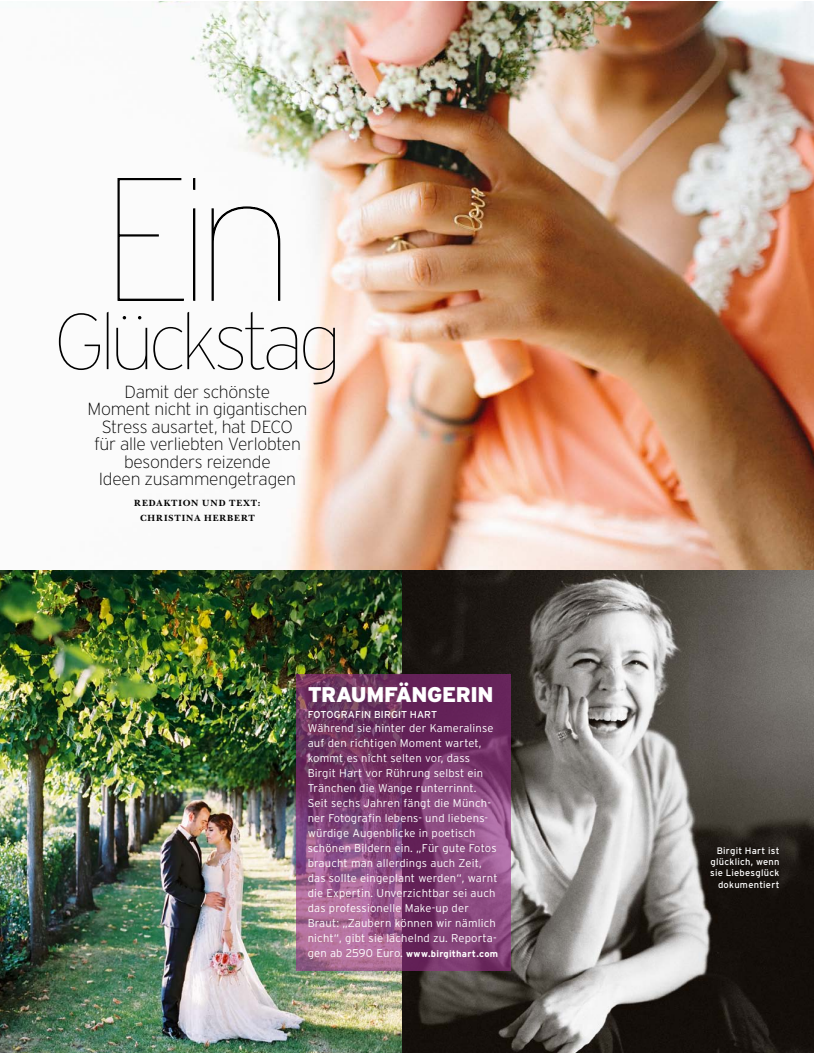
<style>
.page{position:relative;width:815px;height:1053px;background:#fff}
.page>*{position:absolute;margin:0;border:0;box-sizing:border-box;transform-origin:0 0}
.t1{font:100 78.75px "Interstate";letter-spacing:-.075em;color:#000}
.t2{font:900 21.25px "Interstate";letter-spacing:-.02em;color:#fff}
.t3{font:200 17.5px/17.5px "Interstate";letter-spacing:-.02em;color:#000;text-align:center}
.t4{font:300 11.25px/15px "Interstate";letter-spacing:.015em;color:#fff}
.t5{font:10px "Interstate";letter-spacing:.01em;color:#fff}
.t6{font:9.38px/11.2px "Interstate";letter-spacing:.025em;color:#fff;text-align:right}
.t7{font:700 9.38px/15px "New Baskerville";letter-spacing:.105em;color:#000;text-align:center}
.t8{font:700 9.38px "Interstate";letter-spacing:.025em;color:#fff}
.s1{font-weight:300;font-size:11.25px}
</style>
<div class="page">
<img style="left:0;top:1px;width:814px;height:1051px">
<img style="left:803px;top:262px;width:11px;height:367px">
<svg style="left:117px;top:177px;width:68px;height:124px"></svg>
<svg style="left:193px;top:178px;width:2px;height:12px"></svg>
<div style="left:193px;top:208px;width:2px;height:93px;border:2px solid #000"></div>
<svg style="left:211px;top:206px;width:70px;height:95px"></svg>
<svg style="left:297px;top:674px;width:214px;height:297px"></svg>
<h1 class="t1" style="left:53px;top:299px;width:290px">Glückstag</h1>
<h3 class="t3" style="left:87px;top:383px;width:222px">Damit der schönste<br>Moment nicht in gigantischen<br>Stress ausartet, hat DECO<br>für alle verliebten Verlobten besonders reizende<br>Ideen zusammengetragen</h3>
<p class="t7" style="left:134px;top:495px;width:128px">REDAKTION UND TEXT:<br>CHRISTINA HERBERT</p>
<h2 class="t2" style="left:308px;top:682px;width:187px">TRAUMFÄNGERIN</h2>
<p class="t5" style="left:308px;top:709px;width:131px">FOTOGRAFIN BIRGIT HART</p>
<p class="t4" style="left:308px;top:720px;width:191px">Während sie hinter der Kameralinse auf den richtigen Moment wartet, kommt es nicht selten vor, dass Birgit Hart vor Rührung selbst ein Tränchen die Wange runterrinnt.<br>Seit sechs Jahren fängt die Münch&shy;ner Fotografin lebens- und liebens&shy;würdige Augenblicke in poetisch schönen Bildern ein. „Für gute Fotos braucht man allerdings auch Zeit, das sollte eingeplant werden“, warnt die Expertin. Unverzichtbar sei auch das professionelle Make-up der Braut: „Zaubern können wir nämlich nicht“, gibt sie lächelnd zu. Reporta-</p>
<p class="t8" style="left:308px;top:948px;width:192px"><span class="s1">gen ab 2590 Euro.</span> www.birgithart.com</p>
<p class="t6" style="left:710px;top:844px;width:71px">Birgit Hart ist glücklich, wenn sie Liebesglück dokumentiert</p>
</div>
